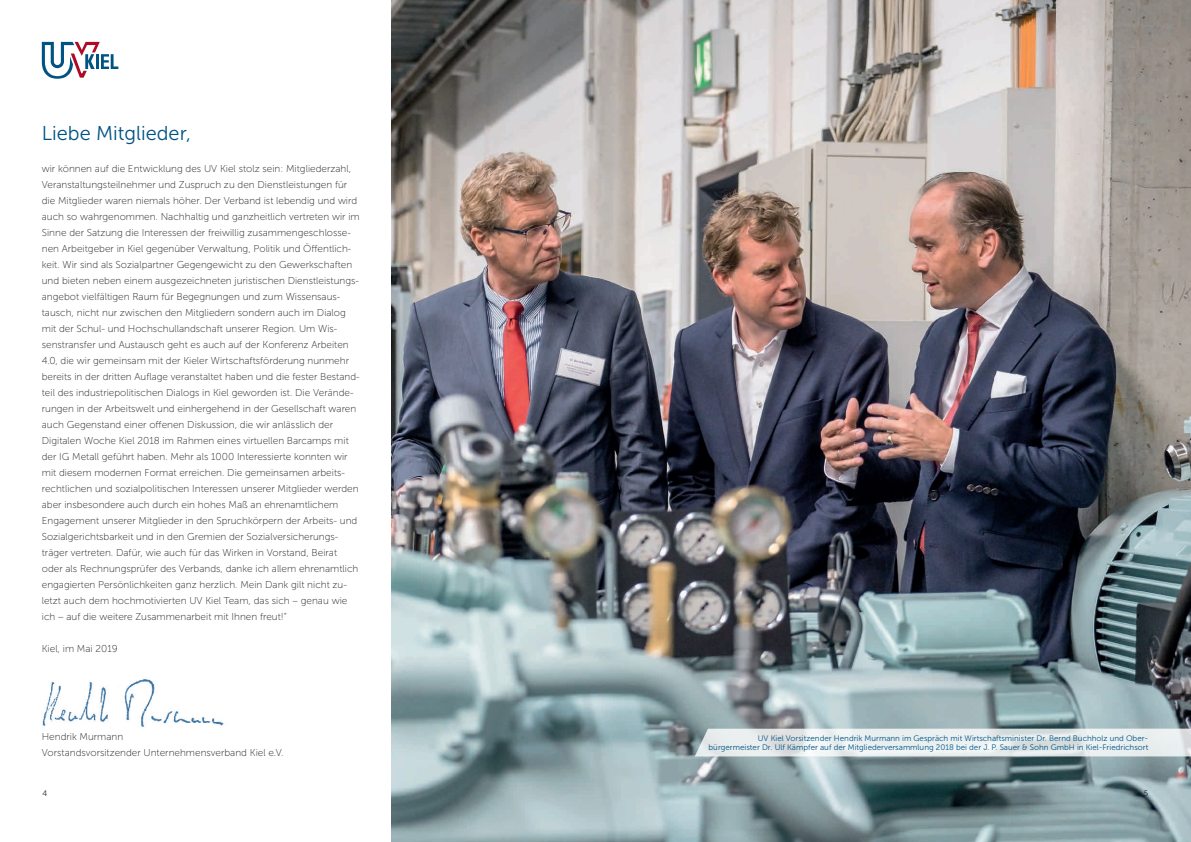
<style>
.page{position:relative;width:1191px;height:842px;background:#fff}
.page>*{position:absolute;margin:0;border:0;box-sizing:border-box;transform-origin:0 0}
.t1{font:20px "Museo Sans 300";color:#005484}
.t2{font:10px/16px "Museo Sans 100";color:#231f20}
.t3{font:8px/9.6px "Museo Sans 300";color:#005484;text-align:right}
.t4{font:8px "Museo Sans 300";color:#231f20}
</style>
<div class="page">
<img style="left:391px;top:0;width:800px;height:842px">
<svg style="left:42px;top:42px;width:76px;height:37px"></svg>
<img style="left:42px;top:679px;width:182px;height:48px">
<svg style="left:694px;top:729px;width:497px;height:27px;background:#e5eaeb"></svg>
<h1 class="t1" style="left:42px;top:123px;width:151px">Liebe Mitglieder,</h1>
<p class="t2" style="left:42px;top:161px;width:319px">wir können auf die Entwicklung des UV Kiel stolz sein: Mitgliederzahl, Veranstaltungsteilnehmer und Zuspruch zu den Dienstleistungen für die Mitglieder waren niemals höher. Der Verband ist lebendig und wird auch so wahrgenommen. Nachhaltig und ganzheitlich vertreten wir im Sinne der Satzung die Interessen der freiwillig zusammengeschlosse&shy;nen Arbeitgeber in Kiel gegenüber Verwaltung, Politik und Öffentlich&shy;keit. Wir sind als Sozialpartner Gegengewicht zu den Gewerkschaften und bieten neben einem ausgezeichneten juristischen Dienstleistungs&shy;angebot vielfältigen Raum für Begegnungen und zum Wissensaus&shy;tausch, nicht nur zwischen den Mitgliedern sondern auch im Dialog mit der Schul- und Hochschullandschaft unserer Region. Um Wis&shy;senstransfer und Austausch geht es auch auf der Konferenz Arbeiten 4.0, die wir gemeinsam mit der Kieler Wirtschaftsförderung nunmehr bereits in der dritten Auflage veranstaltet haben und die fester Bestand&shy;teil des industriepolitischen Dialogs in Kiel geworden ist. Die Verände&shy;rungen in der Arbeitswelt und einhergehend in der Gesellschaft waren auch Gegenstand einer offenen Diskussion, die wir anlässlich der Digitalen Woche Kiel 2018 im Rahmen eines virtuellen Barcamps mit der IG Metall geführt haben. Mehr als 1000 Interessierte konnten wir mit diesem modernen Format erreichen. Die gemeinsamen arbeits&shy;rechtlichen und sozialpolitischen Interessen unserer Mitglieder werden aber insbesondere auch durch ein hohes Maß an ehrenamtlichem Engagement unserer Mitglieder in den Spruchkörpern der Arbeits- und Sozialgerichtsbarkeit und in den Gremien der Sozialversicherungs&shy;träger vertreten. Dafür, wie auch für das Wirken in Vorstand, Beirat oder als Rechnungsprüfer des Verbands, danke ich allem ehrenamtlich engagierten Persönlichkeiten ganz herzlich. Mein Dank gilt nicht zu&shy;letzt auch dem hochmotivierten UV Kiel Team, das sich – genau wie ich – auf die weitere Zusammenarbeit mit Ihnen freut!“</p>
<p class="t2" style="left:42px;top:641px;width:77px">Kiel, im Mai 2019</p>
<p class="t2" style="left:42px;top:729px;width:243px">Hendrik Murmann<br>Vorstandsvorsitzender Unternehmensverband Kiel e.V.</p>
<p class="t3" style="left:708px;top:733px;width:441px">UV Kiel Vorsitzender Hendrik Murmann im Gespräch mit Wirtschaftsminister Dr. Bernd Buchholz und Ober&shy;bürgermeister Dr. Ulf Kämpfer auf der Mitgliederversammlung 2018 bei der J. P. Sauer &amp; Sohn GmbH in Kiel-Friedrichsort</p>
<p class="t4" style="left:43px;top:789px;width:6px">4</p>
<p class="t4" style="left:1144px;top:789px;width:6px">5</p>
</div>
